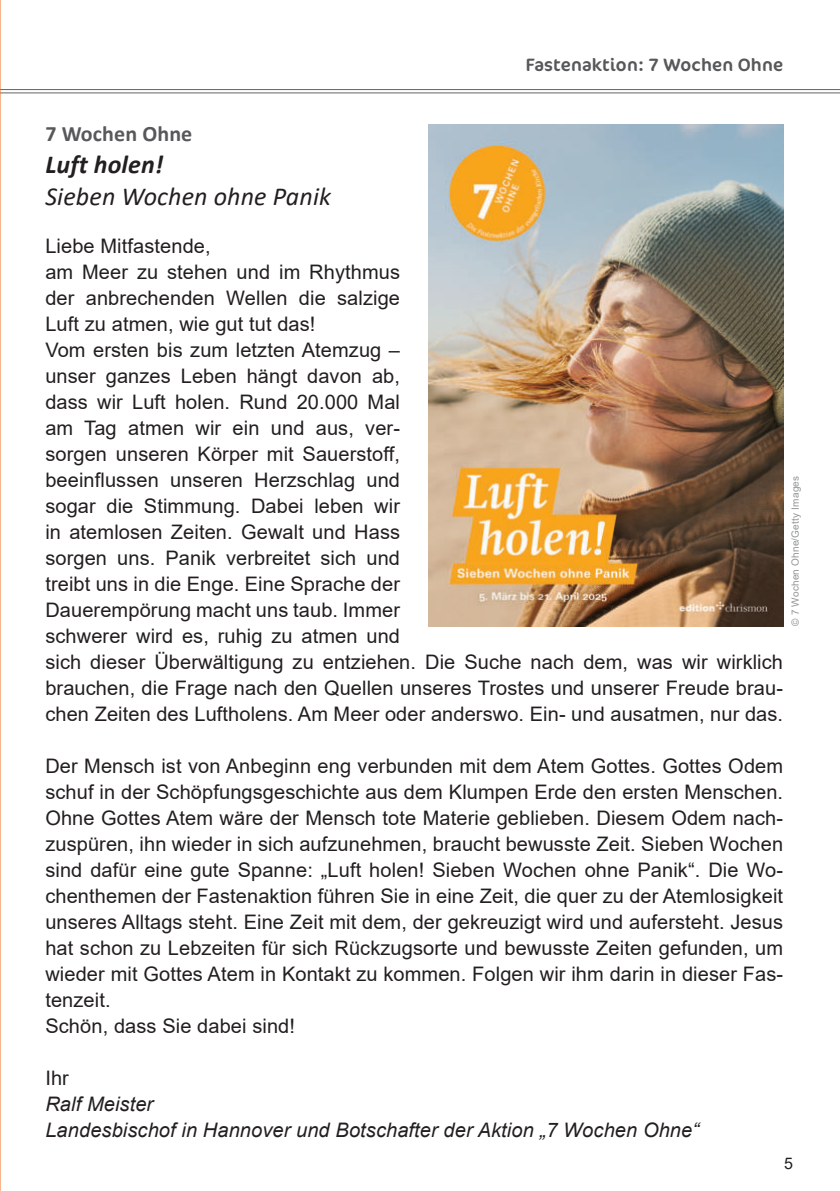
<style>
.page{position:relative;width:840px;height:1191px;background:#fff}
.page>*{position:absolute;margin:0;border:0;box-sizing:border-box;transform-origin:0 0}
.t1{font:italic 26px "Calibri";letter-spacing:.005em;color:#231f20}
.t2{font:italic 700 26px "Calibri";letter-spacing:.005em;color:#231f20}
.t3{font:700 22px "Calibri";letter-spacing:.005em;color:#57585a}
.t4{font:20px/26px "Arial";letter-spacing:.005em;color:#231f20}
.t5{font:italic 20px/26px "Arial";letter-spacing:.005em;color:#231f20}
.t6{font:18px "Cocon Pro";letter-spacing:.01em;color:#57585a}
.t7{font:16px "Arial";color:#231f20}
.t8{font:10px "Arial";letter-spacing:.02em;color:#939598}
</style>
<div class="page">
<hr style="left:0;top:89px;width:839px;height:1px;background:#636366">
<hr style="left:0;top:93px;width:839px;height:1px;background:#636366">
<img style="left:428px;top:125px;width:354px;height:501px">
<p class="t6" style="left:525px;top:58px;width:259px">Fastenaktion: 7 Wochen Ohne</p>
<p class="t3" style="left:45px;top:126px;width:148px">7 Wochen Ohne</p>
<h1 class="t2" style="left:45px;top:155px;width:119px">Luft holen!</h1>
<h1 class="t1" style="left:45px;top:188px;width:287px">Sieben Wochen ohne Panik</h1>
<p class="t4" style="left:45px;top:233px;width:738px">Liebe Mitfastende,<br>am Meer zu stehen und im Rhythmus<br>der anbrechenden Wellen die salzige<br>Luft zu atmen, wie gut tut das!<br>Vom ersten bis zum letzten Atemzug –<br>unser ganzes Leben hängt davon ab,<br>dass wir Luft holen. Rund 20.000 Mal<br>am Tag atmen wir ein und aus, ver-<br>sorgen unseren Körper mit Sauerstoff,<br>beeinflussen unseren Herzschlag und<br>sogar die Stimmung. Dabei leben wir<br>in atemlosen Zeiten. Gewalt und Hass<br>sorgen uns. Panik verbreitet sich und<br>treibt uns in die Enge. Eine Sprache der<br>Dauerempörung macht uns taub. Immer<br>schwerer wird es, ruhig zu atmen und<br>sich dieser Überwältigung zu entziehen. Die Suche nach dem, was wir wirklich brauchen, die Frage nach den Quellen unseres Trostes und unserer Freude brau&shy;chen Zeiten des Luftholens. Am Meer oder anderswo. Ein- und ausatmen, nur das.</p>
<p class="t4" style="left:45px;top:754px;width:738px">Der Mensch ist von Anbeginn eng verbunden mit dem Atem Gottes. Gottes Odem schuf in der Schöpfungsgeschichte aus dem Klumpen Erde den ersten Menschen.<br>Ohne Gottes Atem wäre der Mensch tote Materie geblieben. Diesem Odem nach&shy;zuspüren, ihn wieder in sich aufzunehmen, braucht bewusste Zeit. Sieben Wochen sind dafür eine gute Spanne: „Luft holen! Sieben Wochen ohne Panik“. Die Wo&shy;chenthemen der Fastenaktion führen Sie in eine Zeit, die quer zu der Atemlosigkeit unseres Alltags steht. Eine Zeit mit dem, der gekreuzigt wird und aufersteht. Jesus hat schon zu Lebzeiten für sich Rückzugsorte und bewusste Zeiten gefunden, um wieder mit Gottes Atem in Kontakt zu kommen. Folgen wir ihm darin in dieser Fas&shy;tenzeit.<br>Schön, dass Sie dabei sind!</p>
<p class="t4" style="left:45px;top:1066px;width:25px">Ihr</p>
<p class="t5" style="left:45px;top:1092px;width:654px">Ralf Meister<br>Landesbischof in Hannover und Botschafter der Aktion „7 Wochen Ohne“</p>
<p class="t8" style="left:791px;top:626px;width:151px;rotate:-90deg">© 7 Wochen Ohne/Getty Images</p>
<p class="t7" style="left:783px;top:1157px;width:10px">5</p>
</div>
